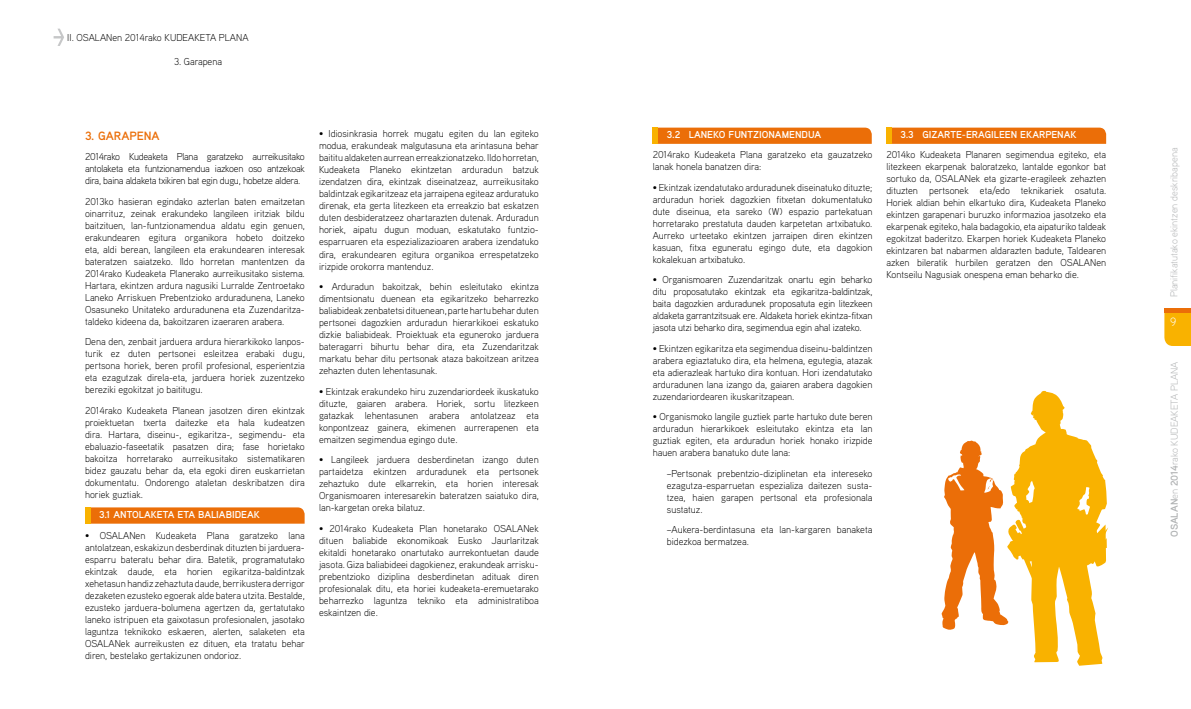
<style>
.page{position:relative;width:1191px;height:709px;background:#fff}
.page>*{position:absolute;margin:0;border:0;box-sizing:border-box;transform-origin:0 0}
.t1{font:700 12px "Aaux Pro";color:#eb6e08}
.t2{font:300 12px "Aaux Pro";color:#fff}
.t3{font:300 10px/12px "Aaux Pro";color:#000;text-align:justify}
.t4{font:700 10px "Aaux Pro";color:#fff}
.t5{font:300 10px "Aaux Pro";color:#b1b3b4}
.s1{font-weight:700}
</style>
<div class="page">
<svg style="left:90px;top:507px;width:215px;height:16px;background:#eb720f"></svg>
<div style="left:85px;top:507px;width:5px;height:16px;background:#f9b200"></div>
<div style="left:657px;top:128px;width:214px;height:16px;background:#eb6e08"></div>
<div style="left:652px;top:128px;width:5px;height:16px;background:#f9b200"></div>
<div style="left:892px;top:128px;width:214px;height:16px;background:#eb6e08"></div>
<div style="left:886px;top:128px;width:6px;height:16px;background:#f9b200"></div>
<svg style="left:54px;top:29px;width:10px;height:17px"></svg>
<svg style="left:941px;top:390px;width:167px;height:275px"></svg>
<svg style="left:1164px;top:313px;width:27px;height:33px"></svg>
<hr style="left:1164px;top:309px;width:27px;height:4px;background:#eb6e08">
<p class="t3" style="left:67px;top:31px;width:183px">II. OSALANen 2014rako KUDEAKETA PLANA</p>
<p class="t3" style="left:174px;top:55px;width:49px">3. Garapena</p>
<p class="t1" style="left:85px;top:128px;width:76px">3. GARAPE NA</p>
<p class="t3" style="left:85px;top:150px;width:221px">2014rako Kudeaketa Plana garatzeko aurreikusitako antolaketa eta funtzionamendua iazkoen oso antzekoak dira, baina aldaketa txikiren bat egin dugu, hobetze aldera.</p>
<p class="t3" style="left:85px;top:195px;width:221px">2013ko hasieran egindako azterlan baten emaitzetan oinarrituz, zeinak erakundeko langileen iritziak bildu baitzituen, lan-funtzionamendua aldatu egin genuen, erakundearen egitura organikora hobeto doitzeko eta, aldi berean, langileen eta erakundearen interesak bateratzen saiatzeko. Ildo horretan mantentzen da 2014rako Kudeaketa Planerako aurreikusitako sistema.<br>Hartara, ekintzen ardura nagusiki Lurralde Zentroetako Laneko Arriskuen Prebentzioko arduradunena, Laneko Osasuneko Unitateko arduradunena eta Zuzendaritza&shy;taldeko kideena da, bakoitzaren izaeraren arabera.</p>
<p class="t3" style="left:85px;top:335px;width:221px">Dena den, zenbait jarduera ardura hierarkikoko lanpos&shy;turik ez duten pertsonei esleitzea erabaki dugu, pertsona horiek, beren profil profesional, esperientzia eta ezagutzak direla-eta, jarduera horiek zuzentzeko bereziki egokitzat jo baititugu.</p>
<p class="t3" style="left:85px;top:404px;width:221px">2014rako Kudeaketa Planean jasotzen diren ekintzak proiektuetan txerta daitezke eta hala kudeatzen dira. Hartara, diseinu-, egikaritza-, segimendu- eta ebaluazio-faseetatik pasatzen dira; fase horietako bakoitza horretarako aurreikusitako sistematikaren bidez gauzatu behar da, eta egoki diren euskarrietan dokumentatu. Ondorengo ataletan deskribatzen dira horiek guztiak.</p>
<p class="t4" style="left:99px;top:508px;width:28px">3.1 ANTOLA</p>
<p class="t4" style="left:151px;top:508px;width:54px">KETA ETA BALIABID</p>
<p class="t4" style="left:241px;top:508px;width:20px">EAK</p>
<p class="t3" style="left:85px;top:529px;width:221px">• OSALANen Kudeaketa Plana garatzeko lana antolatzean, eskakizun desberdinak dituzten bi jarduera&shy;esparru bateratu behar dira. Batetik, programatutako ekintzak daude, eta horien egikaritza-baldintzak xehetasun handiz zehaztuta daude, berrikustera derrigor dezaketen ezusteko egoerak alde batera utzita. Bestalde, ezusteko jarduera-bolumena agertzen da, gertatutako laneko istripuen eta gaixotasun profesionalen, jasotako laguntza teknikoko eskaeren, alerten, salaketen eta OSALANek aurreikusten ez dituen, eta tratatu behar diren, bestelako gertakizunen ondorioz.</p>
<p class="t3" style="left:319px;top:128px;width:221px">• Idiosinkrasia horrek mugatu egiten du lan egiteko modua, erakundeak malgutasuna eta arintasuna behar baititu aldaketen aurrean erreakzionatzeko. Ildo horretan, Kudeaketa Planeko ekintzetan arduradun batzuk izendatzen dira, ekintzak diseinatzeaz, aurreikusitako baldintzak egikaritzeaz eta jarraipena egiteaz arduratuko direnak, eta gerta litezkeen eta erreakzio bat eskatzen duten desbideratzeez ohartarazten dutenak. Arduradun horiek, aipatu dugun moduan, eskatutako funtzio&shy;esparruaren eta espezializazioaren arabera izendatuko dira, erakundearen egitura organikoa errespetatzeko irizpide orokorra mantenduz.</p>
<p class="t3" style="left:319px;top:280px;width:221px">• Arduradun bakoitzak, behin esleitutako ekintza dimentsionatu duenean eta egikaritzeko beharrezko baliabideak zenbatetsi dituenean, parte hartu behar duten pertsonei dagozkien arduradun hierarkikoei eskatuko dizkie baliabideak. Proiektuak eta eguneroko jarduera bateragarri bihurtu behar dira, eta Zuzendaritzak markatu behar ditu pertsonak ataza bakoitzean aritzea zehazten duten lehentasunak.</p>
<p class="t3" style="left:319px;top:385px;width:221px">• Ekintzak erakundeko hiru zuzendariordeek ikuskatuko dituzte, gaiaren arabera. Horiek, sortu litezkeen gatazkak lehentasunen arabera antolatzeaz eta konpontzeaz gainera, ekimenen aurrerapenen eta emaitzen segimendua egingo dute.</p>
<p class="t3" style="left:319px;top:453px;width:221px">• Langileek jarduera desberdinetan izango duten partaidetza ekintzen arduradunek eta pertsonek zehaztuko dute elkarrekin, eta horien interesak Organismoaren interesarekin bateratzen saiatuko dira, lan-kargetan oreka bilatuz.</p>
<p class="t3" style="left:319px;top:522px;width:221px">• 2014rako Kudeaketa Plan honetarako OSALANek dituen baliabide ekonomikoak Eusko Jaurlaritzak ekitaldi honetarako onartutako aurrekontuetan daude jasota. Giza baliabideei dagokienez, erakundeak arrisku&shy;prebentzioko diziplina desberdinetan adituak diren profesionalak ditu, eta horiei kudeaketa-eremuetarako beharrezko laguntza tekniko eta administratiboa eskaintzen die.</p>
<p class="t4" style="left:667px;top:128px;width:69px">3.2 LAN EKO FUNT</p>
<p class="t4" style="left:753px;top:128px;width:13px">ZIONAM</p>
<p class="t4" style="left:789px;top:128px;width:14px">ENDUA</p>
<p class="t3" style="left:652px;top:148px;width:221px">2014rako Kudeaketa Plana garatzeko eta gauzatzeko lanak honela banatzen dira:</p>
<p class="t3" style="left:652px;top:181px;width:221px">• Ekintzak izendatutako arduradunek diseinatuko dituzte; arduradun horiek dagozkien fitxetan dokumentatuko dute diseinua, eta sareko (W) espazio partekatuan horretarako prestatuta dauden karpetetan artxibatuko.<br>Aurreko urteetako ekintzen jarraipen diren ekintzen kasuan, fitxa eguneratu egingo dute, eta dagokion kokalekuan artxibatuko.</p>
<p class="t3" style="left:652px;top:273px;width:221px">• Organismoaren Zuzendaritzak onartu egin beharko ditu proposatutako ekintzak eta egikaritza-baldintzak, baita dagozkien arduradunek proposatuta egin litezkeen aldaketa garrantzitsuak ere. Aldaketa horiek ekintza-fitxan jasota utzi beharko dira, segimendua egin ahal izateko.</p>
<p class="t3" style="left:652px;top:342px;width:221px">• Ekintzen egikaritza eta segimendua diseinu-baldintzen arabera egiaztatuko dira, eta helmena, egutegia, atazak eta adierazleak hartuko dira kontuan. Hori izendatutako arduradunen lana izango da, gaiaren arabera dagokien zuzendariordearen ikuskaritzapean.</p>
<p class="t3" style="left:652px;top:410px;width:221px">• Organismoko langile guztiek parte hartuko dute beren arduradun hierarkikoek esleitutako ekintza eta lan guztiak egiten, eta arduradun horiek honako irizpide hauen arabera banatuko dute lana:</p>
<p class="t3" style="left:667px;top:467px;width:207px">−Pertsonak prebentzio-diziplinetan eta intereseko ezagutza-esparruetan espezializa daitezen susta&shy;tzea, haien garapen pertsonal eta profesionala sustatuz.</p>
<p class="t3" style="left:667px;top:523px;width:207px">−Aukera-berdintasuna eta lan-kargaren banaketa bidezkoa bermatzea.</p>
<p class="t4" style="left:900px;top:128px;width:84px">3.3 GI ZARTE-ERAGIL</p>
<p class="t4" style="left:999px;top:128px;width:79px">EEN EKARPENAK</p>
<p class="t3" style="left:886px;top:148px;width:221px">2014ko Kudeaketa Planaren segimendua egiteko, eta litezkeen ekarpenak baloratzeko, lantalde egonkor bat sortuko da, OSALANek eta gizarte-eragileek zehazten dituzten pertsonek eta/edo teknikariek osatuta.<br>Horiek aldian behin elkartuko dira, Kudeaketa Planeko ekintzen garapenari buruzko informazioa jasotzeko eta ekarpenak egiteko, hala badagokio, eta aipaturiko taldeak egokitzat baderitzo. Ekarpen horiek Kudeaketa Planeko ekintzaren bat nabarmen aldarazten badute, Taldearen azken bileratik hurbilen geratzen den OSALANen Kontseilu Nagusiak onespena eman beharko die.</p>
<p class="t5" style="left:1167px;top:297px;width:151px;rotate:-90deg">Planifikatutako ekintzen deskribapena</p>
<p class="t2" style="left:1170px;top:314px;width:8px">9</p>
<p class="t5" style="left:1168px;top:537px;width:177px;rotate:-90deg"><span class="s1">OSALAN</span>en <span class="s1">2014</span>rako KUDEAKETA PLANA</p>
</div>
